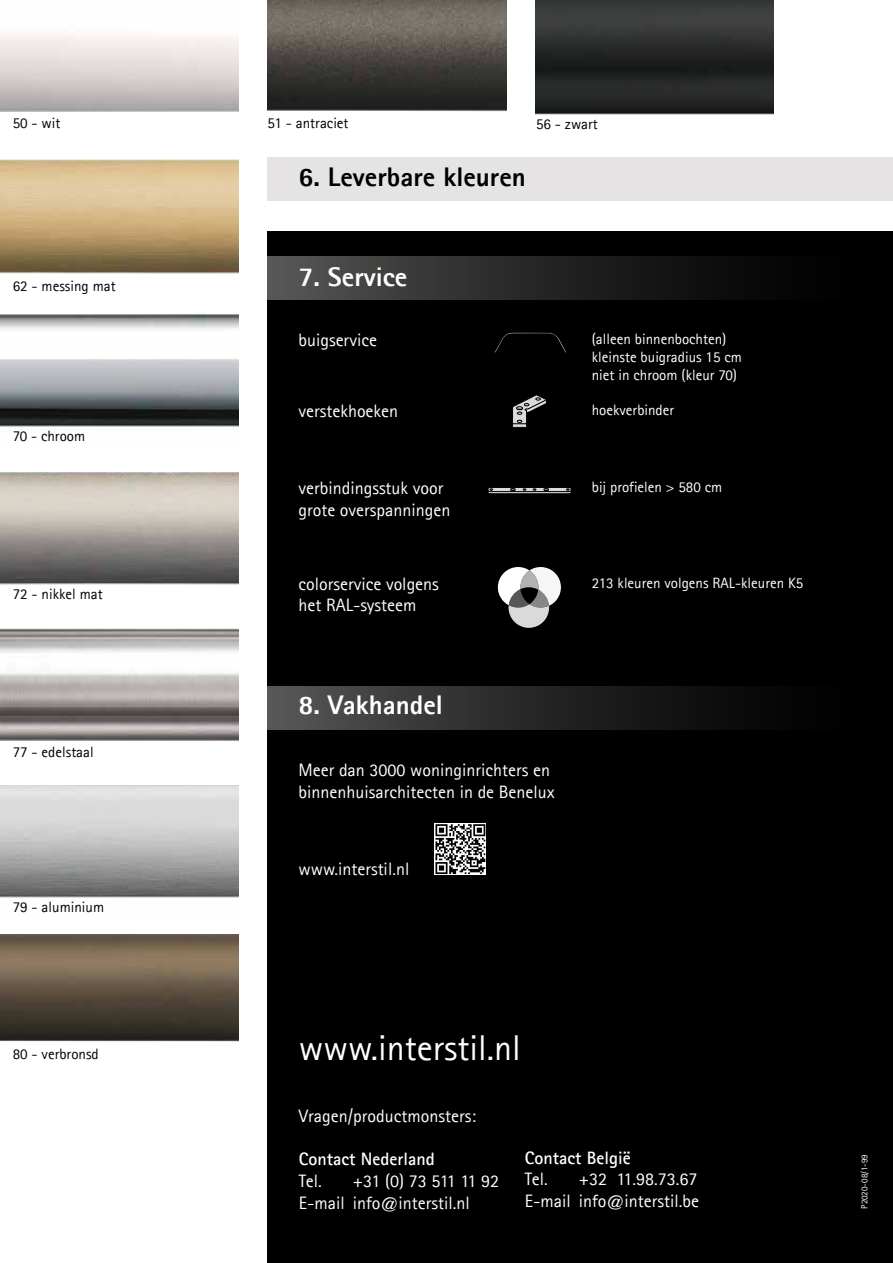
<style>
.page{position:relative;width:893px;height:1263px;background:#fff}
.page>*{position:absolute;margin:0;border:0;box-sizing:border-box;transform-origin:0 0}
.t1{font:36px "Agfa Rotis Sans Serif";color:#fff}
.t2{font:800 27px "Agfa Rotis Sans Serif";color:#fff}
.t3{font:800 27px "Agfa Rotis Sans Serif";color:#000}
.t4{font:18px/21.6px "Agfa Rotis Sans Serif";color:#fff}
.t5{font:700 18px "Agfa Rotis Sans Serif";color:#fff}
.t6{font:15px/18px "Agfa Rotis Sans Serif";color:#fff}
.t7{font:15px "Agfa Rotis Sans Serif";color:#000}
.t8{font:9px "Agfa Rotis Sans Serif";color:#fff}
</style>
<div class="page">
<div style="left:268px;top:157px;width:625px;height:43px;background:#e5e3e3"></div>
<div style="left:268px;top:232px;width:625px;height:1031px;background:#000"></div>
<div style="left:268px;top:256px;width:625px;height:44px;background:linear-gradient(to right,#515150,#000)"></div>
<div style="left:268px;top:686px;width:625px;height:44px;background:linear-gradient(to right,#515150,#000)"></div>
<img style="left:268px;top:0;width:238px;height:112px">
<img style="left:535px;top:0;width:239px;height:115px">
<img style="left:0;top:159px;width:239px;height:115px">
<img style="left:0;top:628px;width:239px;height:113px">
<img style="left:0;top:472px;width:239px;height:113px">
<img style="left:0;top:934px;width:239px;height:108px">
<img style="left:0;top:314px;width:239px;height:113px">
<img style="left:0;top:785px;width:239px;height:113px">
<svg style="left:494px;top:332px;width:73px;height:21px"></svg>
<svg style="left:512px;top:395px;width:34px;height:33px"></svg>
<svg style="left:498px;top:567px;width:63px;height:61px"></svg>
<svg style="left:488px;top:488px;width:83px;height:6px"></svg>
<svg style="left:434px;top:823px;width:52px;height:52px"></svg>
<svg style="left:435px;top:824px;width:50px;height:50px"></svg>
<p class="t7" style="left:13px;top:114px;width:49px">50 - wit</p>
<p class="t7" style="left:13px;top:277px;width:105px">62 - messing mat</p>
<p class="t7" style="left:13px;top:428px;width:74px">70 - chroom</p>
<p class="t7" style="left:13px;top:585px;width:91px">72 - nikkel mat</p>
<p class="t7" style="left:13px;top:743px;width:83px">77 - edelstaal</p>
<p class="t7" style="left:13px;top:898px;width:93px">79 - aluminium</p>
<p class="t7" style="left:13px;top:1045px;width:88px">80 - verbronsd</p>
<p class="t7" style="left:268px;top:114px;width:83px">51 - antraciet</p>
<p class="t7" style="left:536px;top:115px;width:63px">56 - zwart</p>
<h2 class="t3" style="left:298px;top:160px;width:229px">6. Leverbare kleuren</h2>
<h2 class="t2" style="left:298px;top:260px;width:110px">7. Service</h2>
<p class="t4" style="left:298px;top:329px;width:80px">buigservice</p>
<p class="t4" style="left:298px;top:400px;width:101px">verstekhoeken</p>
<p class="t4" style="left:298px;top:477px;width:154px">verbindingsstuk voor grote overspanningen</p>
<p class="t4" style="left:298px;top:573px;width:142px">colorservice volgens het RAL-systeem</p>
<h2 class="t2" style="left:298px;top:687px;width:146px">8. Vakhandel</h2>
<p class="t6" style="left:592px;top:330px;width:152px">(alleen binnenbochten) kleinste buigradius 15 cm niet in chroom (kleur 70)</p>
<p class="t6" style="left:592px;top:400px;width:84px">hoekverbinder</p>
<p class="t6" style="left:592px;top:478px;width:132px">bij profielen &gt; 580 cm</p>
<p class="t6" style="left:592px;top:574px;width:213px">213 kleuren volgens RAL-kleuren K5</p>
<p class="t4" style="left:298px;top:759px;width:258px">Meer dan 3000 woninginrichters en binnenhuisarchitecten in de Benelux</p>
<p class="t4" style="left:298px;top:858px;width:112px">www.interstil.nl</p>
<h1 class="t1" style="left:299px;top:1027px;width:223px">www.interstil.nl</h1>
<p class="t4" style="left:299px;top:1105px;width:179px">Vragen/productmonsters:</p>
<p class="t5" style="left:299px;top:1148px;width:137px">Contact Nederland</p>
<p class="t4" style="left:299px;top:1170px;width:24px">Tel.</p>
<p class="t4" style="left:299px;top:1170px;width:202px;text-indent:54px">+31 (0) 73 511 11 92<br>E-mail info@interstil.nl</p>
<p class="t5" style="left:525px;top:1146px;width:107px">Contact België</p>
<p class="t4" style="left:525px;top:1168px;width:24px">Tel.</p>
<p class="t4" style="left:525px;top:1168px;width:176px;text-align:right">+32 11.98.73.67<br>E-mail info@interstil.be</p>
<p class="t8" style="left:859px;top:1209px;width:56px;rotate:-90deg">P2020-08/1-99</p>
</div>
